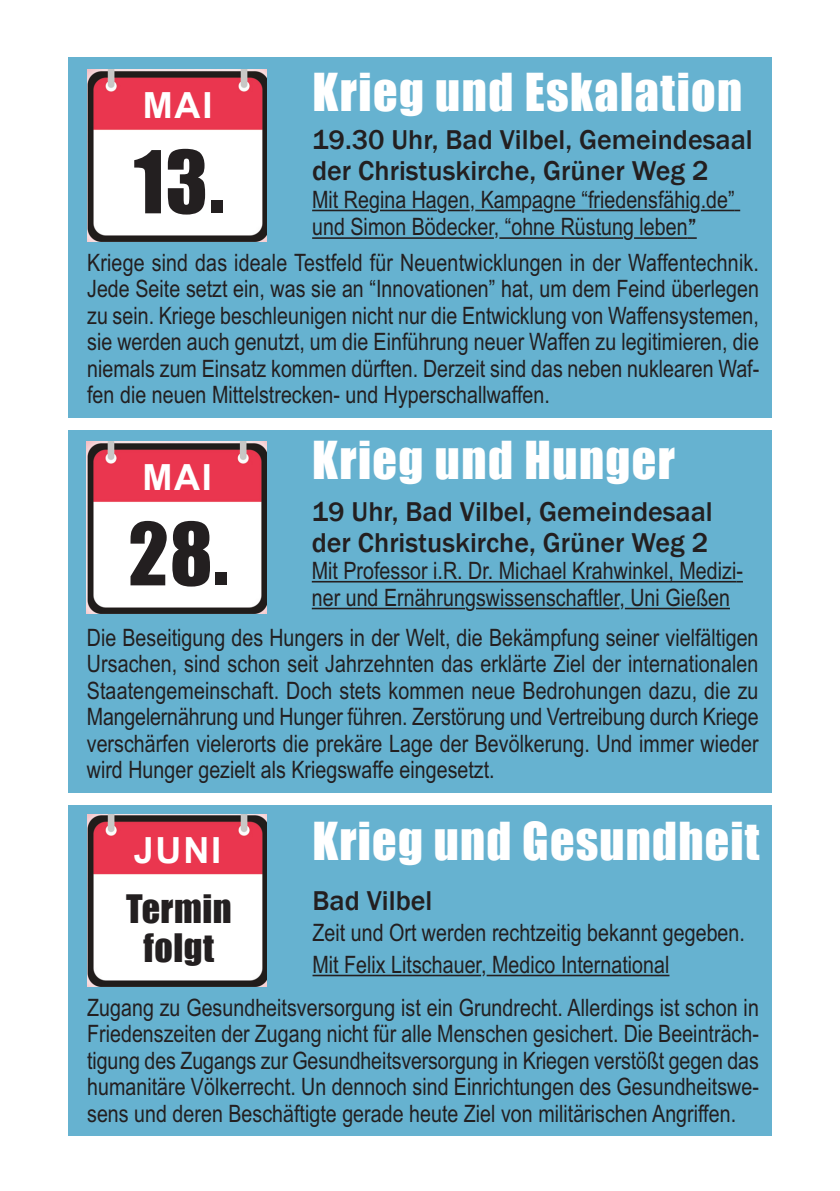
<style>
.page{position:relative;width:840px;height:1191px;background:#fff}
.page>*{position:absolute;margin:0;border:0;box-sizing:border-box;transform-origin:0 0}
.t1{font:80px "Impact";color:#231f20}
.t2{font:48px "Impact";letter-spacing:.03em;color:#fff}
.t3{font:36px/39.2px "Impact";letter-spacing:.015em;color:#231f20;text-align:center}
.t4{font:700 36px "Arial";letter-spacing:.05em;color:#fff}
.t5{font:500 28px/31.6px "Franklin Gothic";color:#231f20}
.t6{font:24px/26.4px "Arial Narrow";color:#231f20;text-align:justify}
.s1{font-family:"Franklin Gothic";font-weight:500}
</style>
<div class="page">
<div style="left:68px;top:57px;width:703px;height:361px;background:#66b2d0"></div>
<img style="left:87px;top:69px;width:179px;height:172px">
<hr style="left:312px;top:210px;width:57px;height:1px;background:#231f20">
<hr style="left:380px;top:210px;width:56px;height:1px;background:#231f20">
<svg style="left:447px;top:210px;width:22px;height:1px"></svg>
<hr style="left:475px;top:210px;width:46px;height:1px;background:#231f20">
<hr style="left:553px;top:210px;width:136px;height:1px;background:#231f20">
<hr style="left:700px;top:210px;width:34px;height:1px;background:#231f20">
<hr style="left:312px;top:237px;width:181px;height:2px;background:#231f20">
<hr style="left:499px;top:237px;width:123px;height:2px;background:#231f20">
<hr style="left:633px;top:237px;width:54px;height:2px;background:#231f20">
<svg style="left:687px;top:237px;width:9px;height:2px"></svg>
<div style="left:68px;top:430px;width:703px;height:362px;background:#66b2d0"></div>
<img style="left:87px;top:441px;width:179px;height:172px">
<hr style="left:311px;top:581px;width:425px;height:1px;background:#231f20">
<hr style="left:311px;top:608px;width:154px;height:1px;background:#231f20">
<hr style="left:475px;top:608px;width:144px;height:1px;background:#231f20">
<hr style="left:624px;top:608px;width:105px;height:1px;background:#231f20">
<div style="left:68px;top:805px;width:703px;height:330px;background:#66b2d0"></div>
<img style="left:87px;top:814px;width:179px;height:172px">
<hr style="left:312px;top:974px;width:169px;height:2px;background:#231f20">
<hr style="left:486px;top:974px;width:183px;height:2px;background:#231f20">
<p class="t4" style="left:143px;top:86px;width:71px">MAI</p>
<p class="t2" style="left:312px;top:63px;width:431px">Krieg und Eskalation</p>
<p class="t5" style="left:312px;top:123px;width:442px">19.30 Uhr, Bad Vilbel, Gemeindesaal der Christuskirche, Grüner Weg 2</p>
<p class="t6" style="left:312px;top:188px;width:424px;line-height:27.6px">Mit Regina Hagen, Kampagne “friedensfähig.de” und Simon Bödecker, “ohne Rüstung leben<span class="s1">”</span></p>
<p class="t1" style="left:134px;top:133px;width:92px">13.</p>
<p class="t6" style="left:87px;top:251px;width:673px">Kriege sind das ideale Testfeld für Neuentwicklungen in der Waffentechnik.<br>Jede Seite setzt ein, was sie an “Innovationen” hat, um dem Feind überlegen zu sein. Kriege beschleunigen nicht nur die Entwicklung von Waffensystemen, sie werden auch genutzt, um die Einführung neuer Waffen zu legitimieren, die niemals zum Einsatz kommen dürften. Derzeit sind das neben nuklearen Waf&shy;fen die neuen Mittelstrecken- und Hyperschallwaffen.</p>
<p class="t4" style="left:142px;top:458px;width:71px">MAI</p>
<p class="t1" style="left:128px;top:505px;width:102px">28.</p>
<p class="t2" style="left:312px;top:431px;width:364px">Krieg und Hunger</p>
<p class="t5" style="left:311px;top:495px;width:402px">19 Uhr, Bad Vilbel, Gemeindesaal der Christuskirche, Grüner Weg 2</p>
<p class="t6" style="left:311px;top:559px;width:432px">Mit Professor i.R. Dr. Michael Krahwinkel, Medizi&shy;ner und Ernährungswissenschaftler, Uni Gießen</p>
<p class="t6" style="left:87px;top:626px;width:673px">Die Beseitigung des Hungers in der Welt, die Bekämpfung seiner vielfältigen Ursachen, sind schon seit Jahrzehnten das erklärte Ziel der internationalen Staatengemeinschaft. Doch stets kommen neue Bedrohungen dazu, die zu Mangelernährung und Hunger führen. Zerstörung und Vertreibung durch Kriege verschärfen vielerorts die prekäre Lage der Bevölkerung. Und immer wieder wird Hunger gezielt als Kriegswaffe eingesetzt.</p>
<p class="t4" style="left:134px;top:830px;width:89px">JUNI</p>
<p class="t2" style="left:312px;top:811px;width:448px">Krieg und Gesundheit</p>
<p class="t5" style="left:312px;top:884px;width:121px">Bad Vilbel</p>
<p class="t6" style="left:312px;top:922px;width:434px">Zeit und Ort werden rechtzeitig bekannt gegeben.</p>
<p class="t6" style="left:312px;top:953px;width:358px">Mit Felix Litschauer, Medico International</p>
<p class="t3" style="left:126px;top:889px;width:107px">Termin folgt</p>
<p class="t6" style="left:87px;top:996px;width:673px">Zugang zu Gesundheitsversorgung ist ein Grundrecht. Allerdings ist schon in Friedenszeiten der Zugang nicht für alle Menschen gesichert. Die Beeinträch&shy;tigung des Zugangs zur Gesundheitsversorgung in Kriegen verstößt gegen das humanitäre Völkerrecht. Un dennoch sind Einrichtungen des Gesundheitswe&shy;sens und deren Beschäftigte gerade heute Ziel von militärischen Angriffen.</p>
</div>
